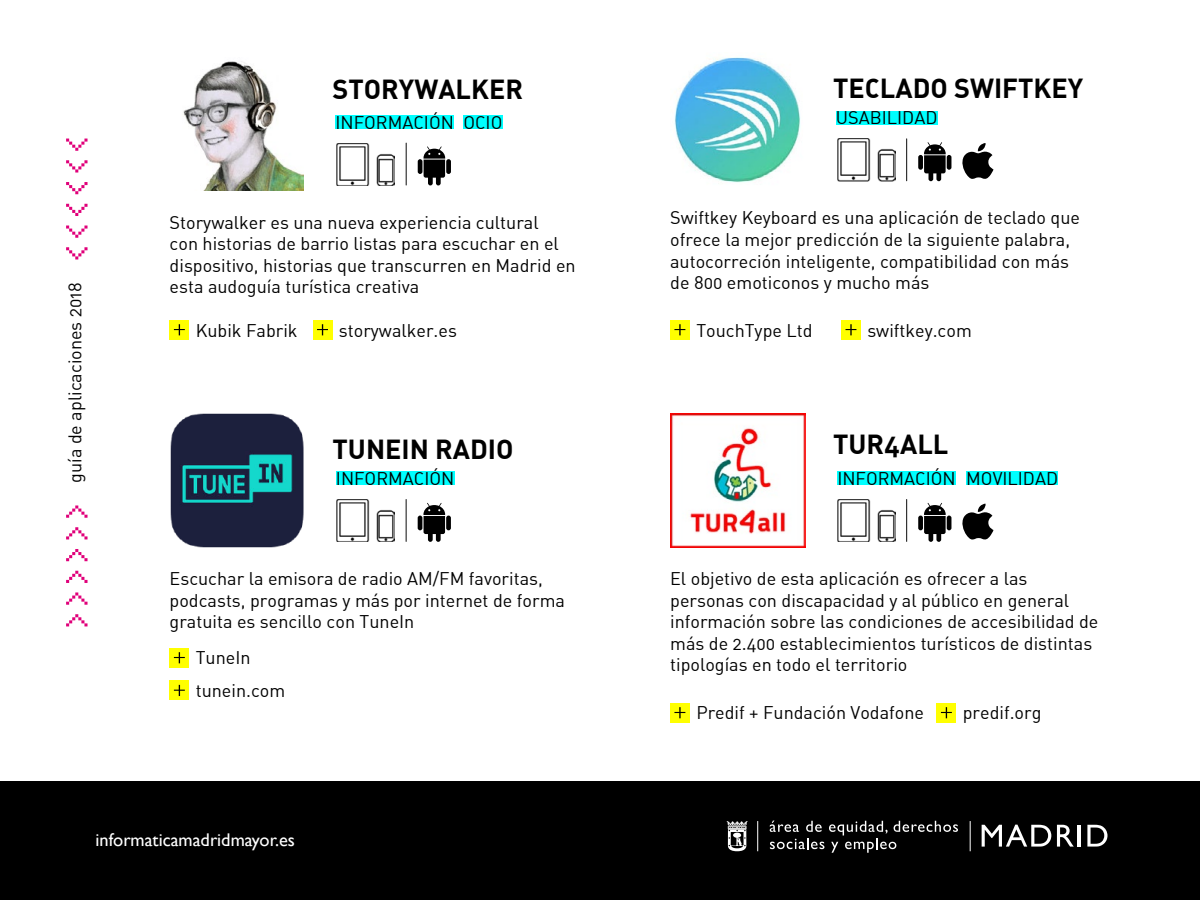
<style>
.page{position:relative;width:1200px;height:900px;background:#fff}
.page>*{position:absolute;margin:0;border:0;box-sizing:border-box;transform-origin:0 0}
.t1{font:700 27px "DIN Alternate";color:#000}
.t2{font:18.3px "Gill Sans";color:#fff}
.t3{font:18px/21.6px "DIN Alternate";color:#000}
</style>
<div class="page">
<div style="left:0;top:782px;width:1200px;height:118px;background:#000"></div>
<svg style="left:726px;top:821px;width:22px;height:30px"></svg>
<hr style="left:970px;top:821px;width:1px;height:30px;background:#fff">
<hr style="left:757px;top:821px;width:1px;height:30px;background:#fff">
<svg style="left:982px;top:825px;width:69px;height:22px"></svg>
<svg style="left:1057px;top:825px;width:17px;height:22px"></svg>
<hr style="left:1078px;top:825px;width:3px;height:22px;background:#fff">
<svg style="left:1087px;top:825px;width:21px;height:22px"></svg>
<svg style="left:770px;top:821px;width:188px;height:32px"></svg>
<svg style="left:66px;top:549px;width:22px;height:12px"></svg>
<svg style="left:66px;top:527px;width:22px;height:12px"></svg>
<svg style="left:66px;top:506px;width:22px;height:12px"></svg>
<svg style="left:66px;top:614px;width:22px;height:12px"></svg>
<svg style="left:66px;top:592px;width:22px;height:13px"></svg>
<svg style="left:66px;top:571px;width:22px;height:12px"></svg>
<svg style="left:66px;top:204px;width:22px;height:12px"></svg>
<svg style="left:66px;top:226px;width:22px;height:12px"></svg>
<svg style="left:66px;top:247px;width:22px;height:13px"></svg>
<svg style="left:66px;top:139px;width:22px;height:12px"></svg>
<svg style="left:66px;top:160px;width:22px;height:13px"></svg>
<svg style="left:66px;top:182px;width:22px;height:12px"></svg>
<img style="left:170px;top:414px;width:134px;height:133px">
<img style="left:337px;top:500px;width:58px;height:42px">
<hr style="left:418px;top:516px;width:4px;height:14px;background:#000;border-radius:2px">
<svg style="left:423px;top:503px;width:22px;height:39px"></svg>
<div style="left:446px;top:516px;width:5px;height:14px;background:#000;border-radius:2px"></div>
<hr style="left:406px;top:499px;width:1px;height:43px;background:#000">
<div style="left:170px;top:648px;width:19px;height:20px;background:#ff0"></div>
<svg style="left:174px;top:652px;width:11px;height:11px"></svg>
<div style="left:170px;top:681px;width:19px;height:19px;background:#ff0"></div>
<svg style="left:174px;top:685px;width:11px;height:11px"></svg>
<div style="left:336px;top:471px;width:118px;height:14px;background:#0ff"></div>
<img style="left:674px;top:57px;width:127px;height:126px">
<div style="left:670px;top:320px;width:20px;height:20px;background:#ff0"></div>
<svg style="left:674px;top:324px;width:11px;height:11px"></svg>
<div style="left:841px;top:320px;width:20px;height:20px;background:#ff0"></div>
<svg style="left:846px;top:324px;width:10px;height:11px"></svg>
<img style="left:837px;top:139px;width:58px;height:42px">
<div style="left:918px;top:155px;width:5px;height:15px;background:#000;border-radius:2px"></div>
<svg style="left:924px;top:142px;width:22px;height:39px"></svg>
<hr style="left:947px;top:155px;width:4px;height:15px;background:#000;border-radius:2px">
<svg style="left:962px;top:143px;width:31px;height:36px"></svg>
<hr style="left:906px;top:138px;width:1px;height:43px;background:#000">
<div style="left:836px;top:111px;width:102px;height:13px;background:#0ff"></div>
<img style="left:183px;top:61px;width:121px;height:130px">
<div style="left:170px;top:320px;width:19px;height:20px;background:#ff0"></div>
<svg style="left:174px;top:324px;width:11px;height:11px"></svg>
<div style="left:313px;top:320px;width:19px;height:20px;background:#ff0"></div>
<svg style="left:317px;top:324px;width:11px;height:11px"></svg>
<div style="left:336px;top:115px;width:118px;height:14px;background:#0ff"></div>
<div style="left:463px;top:115px;width:39px;height:14px;background:#0ff"></div>
<img style="left:337px;top:143px;width:58px;height:42px">
<hr style="left:418px;top:159px;width:4px;height:15px;background:#000;border-radius:2px">
<svg style="left:424px;top:146px;width:21px;height:39px"></svg>
<div style="left:446px;top:159px;width:5px;height:15px;background:#000;border-radius:2px"></div>
<hr style="left:406px;top:143px;width:1px;height:42px;background:#000">
<img style="left:671px;top:414px;width:134px;height:133px">
<div style="left:670px;top:703px;width:20px;height:19px;background:#ff0"></div>
<svg style="left:674px;top:707px;width:11px;height:11px"></svg>
<div style="left:937px;top:703px;width:19px;height:19px;background:#ff0"></div>
<svg style="left:941px;top:707px;width:11px;height:11px"></svg>
<img style="left:837px;top:500px;width:58px;height:42px">
<div style="left:918px;top:516px;width:5px;height:14px;background:#000;border-radius:2px"></div>
<svg style="left:924px;top:503px;width:22px;height:39px"></svg>
<hr style="left:947px;top:516px;width:4px;height:14px;background:#000;border-radius:2px">
<svg style="left:962px;top:504px;width:31px;height:36px"></svg>
<hr style="left:906px;top:499px;width:1px;height:43px;background:#000">
<div style="left:966px;top:471px;width:92px;height:14px;background:#0ff"></div>
<div style="left:837px;top:471px;width:119px;height:14px;background:#0ff"></div>
<p class="t3" style="left:64px;top:483px;width:202px;rotate:-90deg">guía de aplicaciones 2018</p>
<h1 class="t1" style="left:333px;top:71px;width:192px">STORYWALKER</h1>
<p class="t3" style="left:336px;top:111px;width:168px">INFORMACIÓN OCIO</p>
<p class="t3" style="left:170px;top:211px;width:408px">Storywalker es una nueva experiencia cultural<br>con historias de barrio listas para escuchar en el dispositivo, historias que transcurren en Madrid en esta audoguía turística creativa</p>
<p class="t3" style="left:196px;top:319px;width:103px">Kubik Fabrik</p>
<p class="t3" style="left:339px;top:319px;width:120px">storywalker.es</p>
<h1 class="t1" style="left:333px;top:431px;width:182px">TUNEIN RADIO</h1>
<p class="t3" style="left:336px;top:467px;width:120px">INFORMACIÓN</p>
<p class="t3" style="left:170px;top:567px;width:397px">Escuchar la emisora de radio AM/FM favoritas, podcasts, programas y más por internet de forma gratuita es sencillo con TuneIn</p>
<p class="t3" style="left:196px;top:641px;width:91px;line-height:32.7px">TuneIn tunein.com</p>
<p class="t2" style="left:96px;top:829px;width:201px">informaticamadridmayor.es</p>
<h1 class="t1" style="left:833px;top:71px;width:252px">TECLADO SWIFTKEY</h1>
<p class="t3" style="left:836px;top:107px;width:103px">USABILIDAD</p>
<p class="t3" style="left:670px;top:207px;width:411px">Swiftkey Keyboard es una aplicación de teclado que ofrece la mejor predicción de la siguiente palabra, autocorreción inteligente, compatibilidad con más de 800 emoticonos y mucho más</p>
<p class="t3" style="left:696px;top:319px;width:118px">TouchType Ltd</p>
<p class="t3" style="left:867px;top:319px;width:106px">swiftkey.com</p>
<h1 class="t1" style="left:833px;top:427px;width:117px">TUR4ALL</h1>
<p class="t3" style="left:837px;top:467px;width:222px">INFORMACIÓN MOVILIDAD</p>
<p class="t3" style="left:670px;top:567px;width:430px">El objetivo de esta aplicación es ofrecer a las personas con discapacidad y al público en general información sobre las condiciones de accesibilidad de más de 2.400 establecimientos turísticos de distintas tipologías en todo el territorio</p>
<p class="t3" style="left:696px;top:702px;width:229px">Predif + Fundación Vodafone</p>
<p class="t3" style="left:963px;top:702px;width:80px">predif.org</p>
</div>
